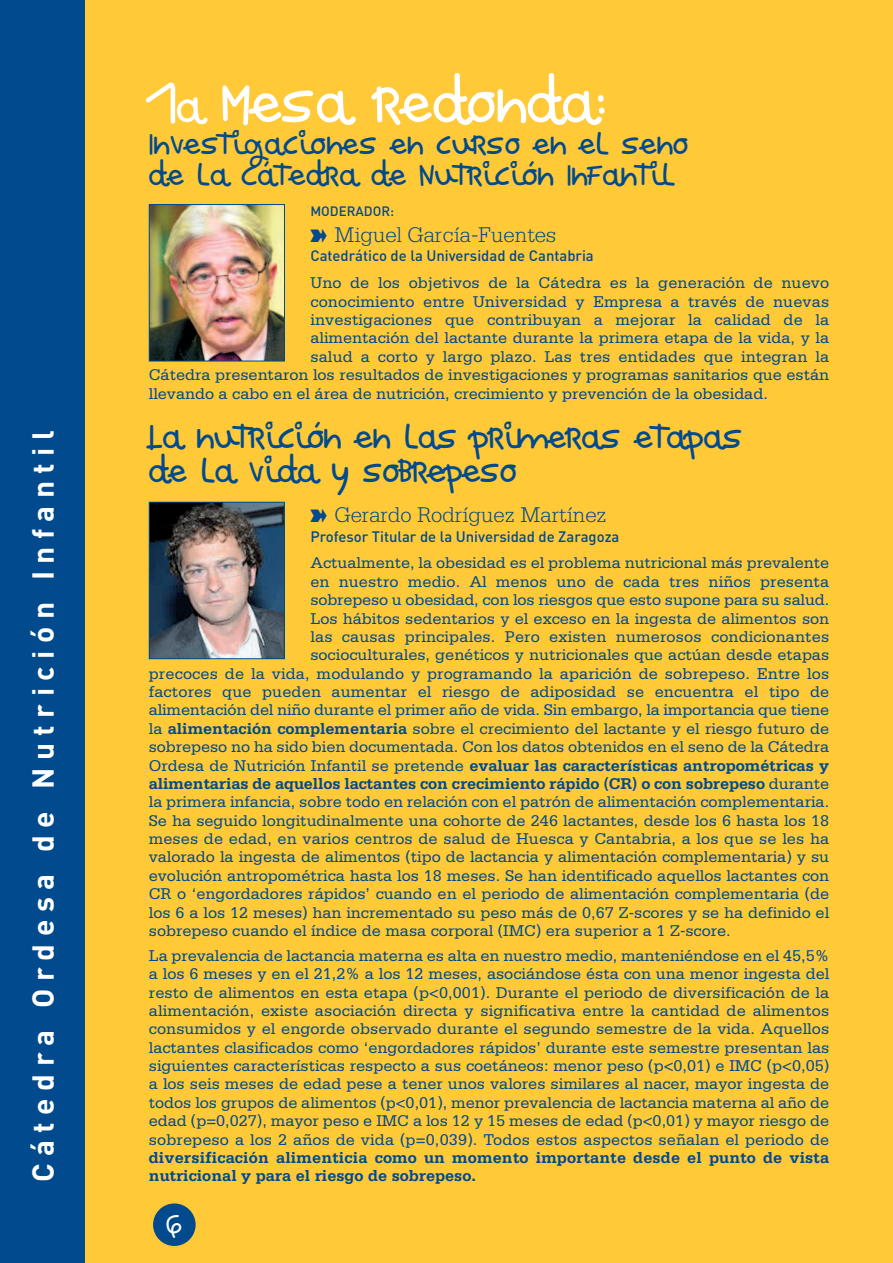
<style>
.page{position:relative;width:893px;height:1263px;background:#fff}
.page>*{position:absolute;margin:0;border:0;box-sizing:border-box;transform-origin:0 0}
.t1{font:57px "Anna Beta";color:#fff}
.t2{font:33px/34.5px "Anna Beta";color:#004a8d}
.t3{font:30px/31.5px "Anna Beta";letter-spacing:.015em;color:#004a8d}
.t4{font:700 30px "DIN";letter-spacing:.25em;color:#fff}
.t5{font:27px "Anna Beta";color:#fff}
.t6{font:300 22.5px "Serifa";color:#004a8d}
.t7{font:16.5px/18.3px "Serifa";color:#004a8d;text-align:justify}
.t8{font:700 16.5px "Serifa";color:#004a8d}
.t9{font:500 15px "DIN";color:#004a8d}
.t10{font:500 13.5px "DIN";color:#004a8d}
.s1{font-size:45px}
.s2{font-weight:700}
.s3{font-weight:400}
</style>
<div class="page">
<div style="left:85px;top:0;width:808px;height:1263px;background:#ffc938"></div>
<div style="left:153px;top:1203px;width:43px;height:43px;background:#004a8d;border-radius:50%"></div>
<div style="left:0;top:0;width:85px;height:1263px;background:#004a8d"></div>
<img style="left:151px;top:206px;width:132px;height:153px">
<div style="left:149px;top:204px;width:136px;height:157px;border:1px solid #004a8d"></div>
<img style="left:151px;top:504px;width:132px;height:153px">
<div style="left:149px;top:502px;width:136px;height:157px;border:1px solid #004a8d"></div>
<h3 class="t4" style="left:26px;top:1182px;width:754px;rotate:-90deg">Cátedra Ordesa de Nutrición Infantil</h3>
<h1 class="t1" style="left:149px;top:57px;width:457px">1<span class="s1">a</span> Mesa redonda:</h1>
<h3 class="t3" style="left:149px;top:128px;width:541px">Investigaciones en curso en el seno de la Cátedra de Nutrición Infantil</h3>
<p class="t10" style="left:310px;top:204px;width:85px">MODERADOR:</p>
<h3 class="t6" style="left:310px;top:227px;width:247px">• Miguel García-Fuentes</h3>
<p class="t9" style="left:310px;top:247px;width:285px">Catedrático de la Universidad de Cantabria</p>
<p class="t7" style="left:310px;top:275px;width:520px">Uno de los objetivos de la Cátedra es la generación de nuevo</p>
<p class="t7" style="left:310px;top:293px;width:520px">conocimiento entre Universidad y Empresa a través de nuevas</p>
<p class="t7" style="left:310px;top:312px;width:520px">investigaciones que contribuyan a mejorar la calidad de la</p>
<p class="t7" style="left:310px;top:330px;width:520px">alimentación del lactante durante la primera etapa de la vida, y la</p>
<p class="t7" style="left:310px;top:349px;width:520px">salud a corto y largo plazo. Las tres entidades que integran la</p>
<p class="t7" style="left:149px;top:367px;width:682px">Cátedra presentaron los resultados de investigaciones y programas sanitarios que están</p>
<p class="t7" style="left:149px;top:385px;width:620px">llevando a cabo en el área de nutrición, crecimiento y prevención de la obesidad.</p>
<h2 class="t2" style="left:149px;top:419px;width:596px">La nutrición en las primeras etapas de la vida y sobrepeso</h2>
<h3 class="t6" style="left:310px;top:507px;width:298px">• Gerardo Rodríguez Martínez</h3>
<p class="t9" style="left:310px;top:528px;width:311px">Profesor Titular de la Universidad de Zaragoza</p>
<p class="t7" style="left:310px;top:555px;width:520px">Actualmente, la obesidad es el problema nutricional más prevalente</p>
<p class="t7" style="left:310px;top:574px;width:520px">en nuestro medio. Al menos uno de cada tres niños presenta</p>
<p class="t7" style="left:310px;top:592px;width:520px">sobrepeso u obesidad, con los riesgos que esto supone para su salud.</p>
<p class="t7" style="left:310px;top:610px;width:520px">Los hábitos sedentarios y el exceso en la ingesta de alimentos son</p>
<p class="t7" style="left:310px;top:629px;width:520px">las causas principales. Pero existen numerosos condicionantes</p>
<p class="t7" style="left:310px;top:647px;width:520px">socioculturales, genéticos y nutricionales que actúan desde etapas</p>
<p class="t7" style="left:149px;top:665px;width:682px">precoces de la vida, modulando y programando la aparición de sobrepeso. Entre los</p>
<p class="t7" style="left:149px;top:684px;width:682px">factores que pueden aumentar el riesgo de adiposidad se encuentra el tipo de</p>
<p class="t7" style="left:149px;top:702px;width:682px">alimentación del niño durante el primer año de vida. Sin embargo, la importancia que tiene</p>
<p class="t7" style="left:149px;top:721px;width:682px">la <span class="s2">alimentación complementaria</span> sobre el crecimiento del lactante y el riesgo futuro de</p>
<p class="t7" style="left:149px;top:739px;width:682px">sobrepeso no ha sido bien documentada. Con los datos obtenidos en el seno de la Cátedra</p>
<p class="t8" style="left:149px;top:760px;width:682px"><span class="s3">Ordesa de Nutrición Infantil se pretende</span> evaluar las características antropométricas y</p>
<p class="t8" style="left:149px;top:778px;width:682px">alimentarias de aquellos lactantes con crecimiento rápido (CR) o con sobrepeso <span class="s3">durante</span></p>
<p class="t7" style="left:149px;top:794px;width:682px">la primera infancia, sobre todo en relación con el patrón de alimentación complementaria.</p>
<p class="t7" style="left:149px;top:812px;width:682px">Se ha seguido longitudinalmente una cohorte de 246 lactantes, desde los 6 hasta los 18</p>
<p class="t7" style="left:149px;top:831px;width:682px">meses de edad, en varios centros de salud de Huesca y Cantabria, a los que se les ha</p>
<p class="t7" style="left:149px;top:849px;width:682px">valorado la ingesta de alimentos (tipo de lactancia y alimentación complementaria) y su</p>
<p class="t7" style="left:149px;top:868px;width:682px">evolución antropométrica hasta los 18 meses. Se han identificado aquellos lactantes con</p>
<p class="t7" style="left:149px;top:886px;width:682px">CR o ‘engordadores rápidos’ cuando en el periodo de alimentación complementaria (de</p>
<p class="t7" style="left:149px;top:904px;width:682px">los 6 a los 12 meses) han incrementado su peso más de 0,67 Z-scores y se ha definido el</p>
<p class="t7" style="left:149px;top:923px;width:583px">sobrepeso cuando el índice de masa corporal (IMC) era superior a 1 Z-score.</p>
<p class="t7" style="left:149px;top:947px;width:682px">La prevalencia de lactancia materna es alta en nuestro medio, manteniéndose en el 45,5% a los 6 meses y en el 21,2% a los 12 meses, asociándose ésta con una menor ingesta del resto de alimentos en esta etapa (p&lt;0,001). Durante el periodo de diversificación de la alimentación, existe asociación directa y significativa entre la cantidad de alimentos consumidos y el engorde observado durante el segundo semestre de la vida. Aquellos lactantes clasificados como ‘engordadores rápidos’ durante este semestre presentan las siguientes características respecto a sus coetáneos: menor peso (p&lt;0,01) e IMC (p&lt;0,05) a los seis meses de edad pese a tener unos valores similares al nacer, mayor ingesta de todos los grupos de alimentos (p&lt;0,01), menor prevalencia de lactancia materna al año de edad (p=0,027), mayor peso e IMC a los 12 y 15 meses de edad (p&lt;0,01) y mayor riesgo de sobrepeso a los 2 años de vida (p=0,039). Todos estos aspectos señalan el periodo de</p>
<p class="t8" style="left:149px;top:1152px;width:682px">diversificación alimenticia como un momento importante desde el punto de vista</p>
<p class="t8" style="left:149px;top:1170px;width:329px">nutricional y para el riesgo de sobrepeso.</p>
<h3 class="t5" style="left:167px;top:1202px;width:17px">6</h3>
</div>
